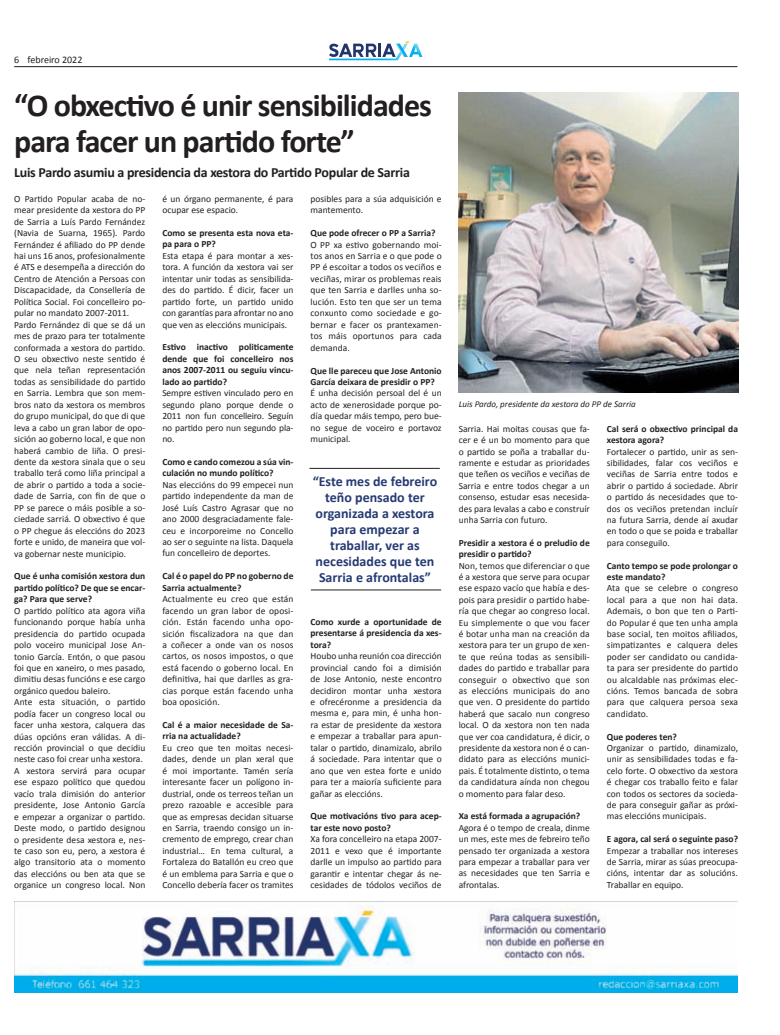
<style>
.page{position:relative;width:780px;height:1035px;background:#fff}
.page>*{position:absolute;margin:0;border:0;box-sizing:border-box;transform-origin:0 0}
.t1{font:700 32px/36px "Calibri";letter-spacing:-.03em;color:#231f20}
.t2{font:700 14px/16px "Calibri";color:#253b73;text-align:center}
.t3{font:700 14px "Calibri";letter-spacing:-.02em;color:#231f20}
.t4{font:10px "Calibri";color:#231f20}
.t5{font:9.5px/11.4px "Calibri";color:#231f20;text-align:justify}
.t6{font:700 9.5px/11.4px "Calibri";color:#231f20}
.t7{font:italic 9px "Calibri";color:#231f20}
</style>
<div class="page">
<hr style="left:14px;top:66px;width:723px;height:1px;background:#231f20">
<svg style="left:329px;top:41px;width:93px;height:19px"></svg>
<img style="left:458px;top:92px;width:280px;height:300px">
<hr style="left:311px;top:589px;width:130px;height:1px;background:#231f20">
<hr style="left:309px;top:468px;width:131px;height:1px;background:#231f20">
<img style="left:14px;top:901px;width:723px;height:91px">
<p class="t4" style="left:14px;top:54px;width:70px">6 febreiro 2022</p>
<h1 class="t1" style="left:14px;top:86px;width:419px">“O obxectivo é unir sensibilidades para facer un partido forte”</h1>
<h2 class="t3" style="left:14px;top:164px;width:397px">Luis Pardo asumiu a presidencia da xestora do Partido Popular de Sarria</h2>
<p class="t5" style="left:14px;top:192px;width:133px;text-align:left">O Partido Popular acaba de no&shy;mear presidente da xestora do PP de Sarria a Luís Pardo Fernández (Navia de Suarna, 1965). Pardo<br>Fernández é afiliado do PP dende hai uns 16 anos, profesionalmente é ATS e desempeña a dirección do<br>Centro de Atención a Persoas con<br>Discapacidade, da Consellería de<br>Política Social. Foi concelleiro po&shy;pular no mandato 2007-2011.<br>Pardo Fernández di que se dá un mes de prazo para ter totalmente conformada a xestora do partido.<br>O seu obxectivo neste sentido é que nela teñan representación todas as sensibilidade do partido en Sarria. Lembra que son mem&shy;bros nato da xestora os membros do grupo municipal, do que di que leva a cabo un gran labor de opo&shy;sición ao goberno local, e que non haberá cambio de liña. O presi&shy;dente da xestora sinala que o seu traballo terá como liña principal a de abrir o partido a toda a socie&shy;dade de Sarria, con fin de que o<br>PP se parece o máis posible a so&shy;ciedade sarriá. O obxectivo é que o PP chegue ás eleccións do 2023 forte e unido, de maneira que vol&shy;va gobernar neste municipio.</p>
<p class="t6" style="left:14px;top:570px;width:133px;text-align:justify">Que é unha comisión xestora dun partido político? De que se encar&shy;ga? Para que serve?</p>
<p class="t5" style="left:14px;top:604px;width:133px;text-align:left">O partido político ata agora viña funcionando porque había unha presidencia do partido ocupada polo voceiro municipal Jose An&shy;tonio García. Entón, o que pasou foi que en xaneiro, o mes pasado, dimitiu desas funcións e ese cargo orgánico quedou baleiro.<br>Ante esta situación, o partido podía facer un congreso local ou facer unha xestora, calquera das dúas opcións eran válidas. A di&shy;rección provincial o que decidiu neste caso foi crear unha xestora.<br>A xestora servirá para ocupar ese espazo político que quedou vacío trala dimisión do anterior presidente, Jose Antonio García e empezar a organizar o partido.<br>Deste modo, o partido designou o presidente desa xestora e, nes&shy;te caso son eu, pero, a xestora é algo transitorio ata o momento das eleccións ou ben ata que se organice un congreso local. Non</p>
<p class="t5" style="left:162px;top:192px;width:133px">é un órgano permanente, é para ocupar ese espacio.</p>
<p class="t6" style="left:162px;top:227px;width:133px">Como se presenta esta nova eta&shy;pa para o PP?</p>
<p class="t5" style="left:162px;top:250px;width:133px">Esta etapa é para montar a xes&shy;tora. A función da xestora vai ser intentar unir todas as sensibilida&shy;des do partido. É dicir, facer un partido forte, un partido unido con garantías para afrontar no ano que ven as eleccións municipais.</p>
<p class="t6" style="left:162px;top:341px;width:133px;text-align:justify">Estivo inactivo politicamente dende que foi concelleiro nos anos 2007-2011 ou seguiu vincu&shy;lado ao partido?</p>
<p class="t5" style="left:162px;top:387px;width:133px">Sempre estiven vinculado pero en segundo plano porque dende o 2011 non fun concelleiro. Seguín no partido pero nun segundo pla&shy;no.</p>
<p class="t6" style="left:162px;top:455px;width:133px">Como e cando comezou a súa vin&shy;culación no mundo político?</p>
<p class="t5" style="left:162px;top:478px;width:133px">Nas eleccións do 99 empecei nun partido independente da man de José Luís Castro Agrasar que no ano 2000 desgraciadamente fale&shy;ceu e incorporeime no Concello ao ser o seguinte na lista. Daquela fun concelleiro de deportes.</p>
<p class="t6" style="left:162px;top:570px;width:133px">Cal é o papel do PP no goberno de<br>Sarria actualmente?</p>
<p class="t5" style="left:162px;top:593px;width:133px">Actualmente eu creo que están facendo un gran labor de oposi&shy;ción. Están facendo unha opo&shy;sición fiscalizadora na que dan a coñecer a onde van os nosos cartos, os nosos impostos, o que está facendo o goberno local. En definitiva, hai que darlles as gra&shy;cias porque están facendo unha boa oposición.</p>
<p class="t6" style="left:162px;top:718px;width:133px">Cal é a maior necesidade de Sa&shy;rria na actualidade?</p>
<p class="t5" style="left:162px;top:741px;width:133px">Eu creo que ten moitas necesi&shy;dades, dende un plan xeral que é moi importante. Tamén sería interesante facer un polígono in&shy;dustrial, onde os terreos teñan un prezo razoable e accesible para que as empresas decidan situarse en Sarria, traendo consigo un in&shy;cremento de emprego, crear chan industrial… En tema cultural, a Fortaleza do Batallón eu creo que é un emblema para Sarria e que o Concello debería facer os tramites</p>
<p class="t5" style="left:310px;top:192px;width:133px">posibles para a súa adquisición e mantemento.</p>
<p class="t6" style="left:310px;top:227px;width:126px">Que pode ofrecer o PP a Sarria?</p>
<p class="t5" style="left:310px;top:238px;width:133px">O PP xa estivo gobernando moi&shy;tos anos en Sarria e o que pode o PP é escoitar a todos os veciños e veciñas, mirar os problemas reais que ten Sarria e darlles unha so&shy;lución. Esto ten que ser un tema conxunto como sociedade e go&shy;bernar e facer os prantexamen&shy;tos máis oportunos para cada demanda.</p>
<p class="t6" style="left:310px;top:364px;width:133px">Que lle pareceu que Jose Antonio<br>García deixara de presidir o PP?</p>
<p class="t5" style="left:310px;top:387px;width:133px">É unha decisión persoal del é un acto de xenerosidade porque po&shy;día quedar máis tempo, pero bue&shy;no segue de voceiro e portavoz municipal.</p>
<h2 class="t2" style="left:312px;top:472px;width:126px">“Este mes de febreiro teño pensado ter organizada a xestora para empezar a traballar, ver as necesidades que ten<br>Sarria e afrontalas”</h2>
<p class="t6" style="left:310px;top:615px;width:133px;text-align:justify">Como xurde a oportunidade de presentarse á presidencia da xes&shy;tora?</p>
<p class="t5" style="left:310px;top:650px;width:133px">Houbo unha reunión coa dirección provincial cando foi a dimisión de Jose Antonio, neste encontro decidiron montar unha xestora e ofrecéronme a presidencia da mesma e, para min, é unha hon&shy;ra estar de presidente da xestora e empezar a traballar para apun&shy;talar o partido, dinamizalo, abrilo á sociedade. Para intentar que o ano que ven estea forte e unido para ter a maioría suficiente para gañar as eleccións.</p>
<p class="t6" style="left:310px;top:810px;width:133px">Que motivacións tivo para acep&shy;tar este novo posto?</p>
<p class="t5" style="left:310px;top:833px;width:133px">Xa fora concelleiro na etapa 2007- 2011 e vexo que é importante darlle un impulso ao partido para garantir e intentar chegar ás ne&shy;cesidades de tódolos veciños de</p>
<p class="t7" style="left:458px;top:398px;width:178px">Luis Pardo, presidente da xestora do PP de Sarria</p>
<p class="t5" style="left:458px;top:422px;width:133px">Sarria. Hai moitas cousas que fa&shy;cer e é un bo momento para que o partido se poña a traballar du&shy;ramente e estudar as prioridades que teñen os veciños e veciñas de Sarria e entre todos chegar a un consenso, estudar esas necesida&shy;des para levalas a cabo e construír unha Sarria con futuro.</p>
<p class="t6" style="left:458px;top:536px;width:133px">Presidir a xestora é o preludio de presidir o partido?</p>
<p class="t5" style="left:458px;top:559px;width:133px">Non, temos que diferenciar o que é a xestora que serve para ocupar ese espazo vacío que había e des&shy;pois para presidir o partido habe&shy;ría que chegar ao congreso local.<br>Eu simplemente o que vou facer é botar unha man na creación da xestora para ter un grupo de xen&shy;te que reúna todas as sensibili&shy;dades do partido e traballar para conseguir o obxectivo que son as eleccións municipais do ano que ven. O presidente do partido haberá que sacalo nun congreso local. O da xestora non ten nada que ver coa candidatura, é dicir, o presidente da xestora non é o can&shy;didato para as eleccións munici&shy;pais. É totalmente distinto, o tema da candidatura aínda non chegou o momento para falar deso.</p>
<p class="t6" style="left:458px;top:810px;width:123px">Xa está formada a agrupación?</p>
<p class="t5" style="left:458px;top:821px;width:133px">Agora é o tempo de creala, dinme un mes, este mes de febreiro teño pensado ter organizada a xestora para empezar a traballar para ver as necesidades que ten Sarria e afrontalas.</p>
<p class="t6" style="left:607px;top:422px;width:133px">Cal será o obxectivo principal da xestora agora?</p>
<p class="t5" style="left:607px;top:445px;width:133px">Fortalecer o partido, unir as sen&shy;sibilidades, falar cos veciños e veciñas de Sarria entre todos e abrir o partido á sociedade. Abrir o partido ás necesidades que to&shy;dos os veciños pretendan incluír na futura Sarria, dende aí axudar en todo o que se poida e traballar para conseguilo.</p>
<p class="t6" style="left:607px;top:559px;width:133px">Canto tempo se pode prolongar o este mandato?</p>
<p class="t5" style="left:607px;top:582px;width:133px">Ata que se celebre o congreso local para a que non hai data.<br>Ademais, o bon que ten o Parti&shy;do Popular é que ten unha ampla base social, ten moitos afiliados, simpatizantes e calquera deles poder ser candidato ou candida&shy;ta para ser presidente do partido ou alcaldable nas próximas elec&shy;cións. Temos bancada de sobra para que calquera persoa sexa candidato.</p>
<p class="t6" style="left:607px;top:730px;width:72px">Que poderes ten?</p>
<p class="t5" style="left:607px;top:741px;width:133px">Organizar o partido, dinamizalo, unir as sensibilidades todas e fa&shy;celo forte. O obxectivo da xestora é chegar cos traballo feito e falar con todos os sectores da socieda&shy;de para conseguir gañar as próxi&shy;mas eleccións municipais.</p>
<p class="t6" style="left:607px;top:833px;width:133px">E agora, cal será o seguinte paso?</p>
<p class="t5" style="left:607px;top:844px;width:133px">Empezar a traballar nos intereses de Sarria, mirar as súas preocupa&shy;cións, intentar dar as solucións.<br>Traballar en equipo.</p>
</div>
